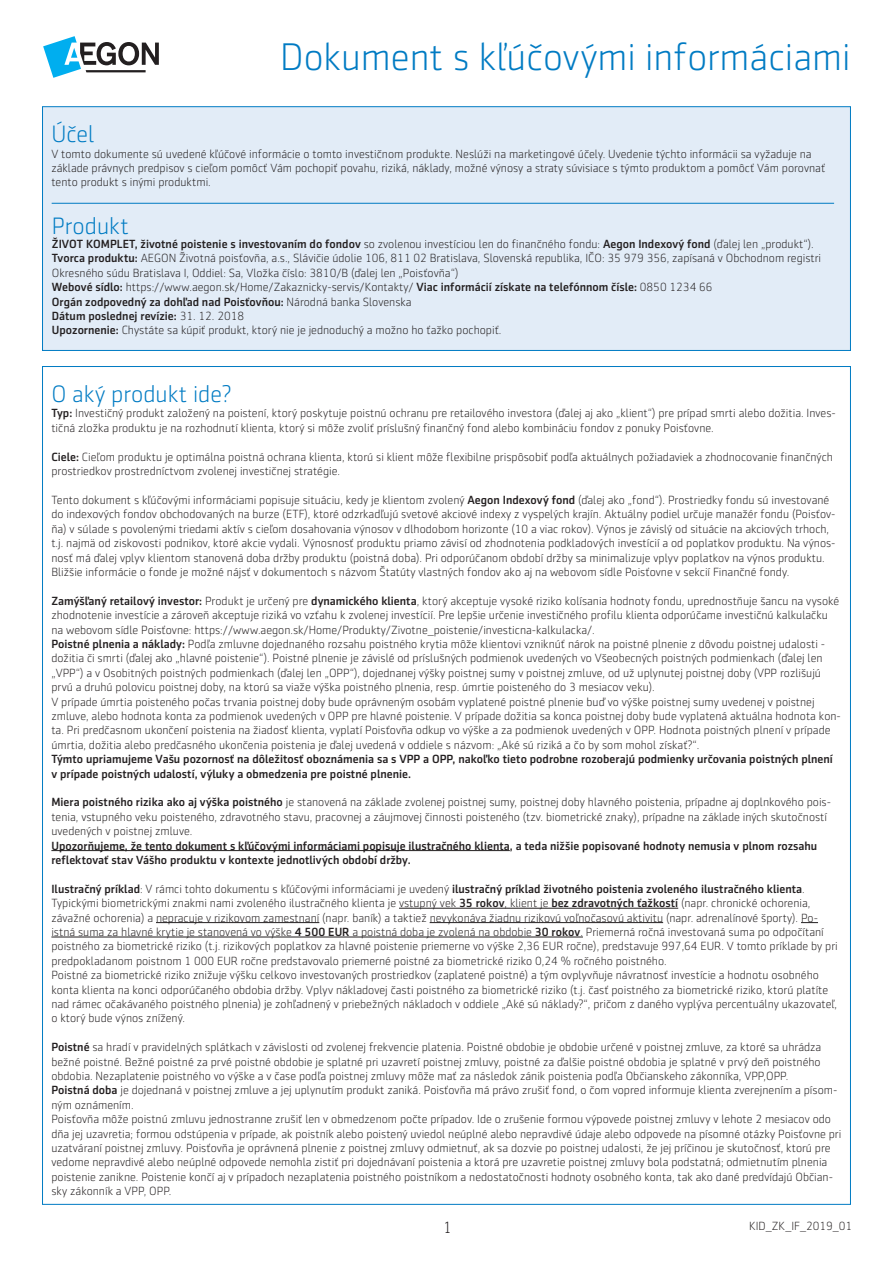
<style>
.page{position:relative;width:893px;height:1263px;background:#fff}
.page>*{position:absolute;margin:0;border:0;box-sizing:border-box;transform-origin:0 0}
.t1{font:300 39px "Sentico Sans DT";color:#007bc3}
.t2{font:300 24px "Sentico Sans DT";color:#007bc3}
.t3{font:300 16.5px "Sentico Sans DT Cond";color:#231f20}
.t4{font:300 12px/14.4px "Sentico Sans DT";color:#231f20}
.t5{font:500 12px/14.4px "Sentico Sans DT";color:#231f20}
.s1{font-weight:500}
</style>
<div class="page">
<hr style="left:51px;top:850px;width:459px;height:1px;background:#231f20">
<hr style="left:399px;top:908px;width:279px;height:1px;background:#231f20">
<hr style="left:156px;top:922px;width:163px;height:1px;background:#231f20">
<hr style="left:430px;top:922px;width:233px;height:1px;background:#231f20">
<svg style="left:801px;top:922px;width:17px;height:1px"></svg>
<hr style="left:51px;top:937px;width:532px;height:1px;background:#231f20">
<div style="left:43px;top:107px;width:807px;height:243px;background:#e2ecf7"></div>
<div style="left:42px;top:106px;width:809px;height:245px;border:1px solid #007bc3"></div>
<svg style="left:43px;top:36px;width:116px;height:42px"></svg>
<hr style="left:52px;top:203px;width:782px;height:1px;background:#007bc3">
<h1 class="t1" style="left:280px;top:42px;width:572px">Dokument s kľúčovými informáciami</h1>
<h2 class="t2" style="left:51px;top:125px;width:45px">Účel</h2>
<p class="t4" style="left:51px;top:147px;width:775px">V tomto dokumente sú uvedené kľúčové informácie o tomto investičnom produkte. Neslúži na marketingové účely. Uvedenie týchto informácii sa vyžaduje na základe právnych predpisov s cieľom pomôcť Vám pochopiť povahu, riziká, náklady, možné výnosy a straty súvisiace s týmto produktom a pomôcť Vám porovnať tento produkt s inými produktmi.</p>
<h2 class="t2" style="left:52px;top:216px;width:78px">Produkt</h2>
<p class="t4" style="left:52px;top:237px;width:771px"><span class="s1">ŽIVOT KOMPLET, životné poistenie s investovaním do fondov</span> so zvolenou investíciou len do finančného fondu: <span class="s1">Aegon Indexový fond</span> (ďalej len „produkt“).<br><span class="s1">Tvorca produktu:</span> AEGON Životná poisťovňa, a.s., Slávičie údolie 106, 811 02 Bratislava, Slovenská republika, IČO: 35 979 356, zapísaná v Obchodnom registri Okresného súdu Bratislava I, Oddiel: Sa, Vložka číslo: 3810/B (ďalej len „Poisťovňa“)<br><span class="s1">Webové sídlo:</span> https://www.aegon.sk/Home/Zakaznicky-servis/Kontakty/ <span class="s1">Viac informácií získate na telefónnom čísle:</span> 0850 1234 66<br><span class="s1">Orgán zodpovedný za dohľad nad Poisťovňou:</span> Národná banka Slovenska<br><span class="s1">Dátum poslednej revízie:</span> 31. 12. 2018<br><span class="s1">Upozornenie:</span> Chystáte sa kúpiť produkt, ktorý nie je jednoduchý a možno ho ťažko pochopiť.</p>
<h2 class="t2" style="left:51px;top:384px;width:182px">O aký produkt ide?</h2>
<p class="t4" style="left:51px;top:407px;width:786px"><span class="s1">Typ:</span> Investičný produkt založený na poistení, ktorý poskytuje poistnú ochranu pre retailového investora (ďalej aj ako „klient“) pre prípad smrti alebo dožitia. Inves&shy;tičná zložka produktu je na rozhodnutí klienta, ktorý si môže zvoliť príslušný finančný fond alebo kombináciu fondov z ponuky Poisťovne.</p>
<p class="t4" style="left:51px;top:450px;width:783px"><span class="s1">Ciele:</span> Cieľom produktu je optimálna poistná ochrana klienta, ktorú si klient môže flexibilne prispôsobiť podľa aktuálnych požiadaviek a zhodnocovanie finančných prostriedkov prostredníctvom zvolenej investičnej stratégie.</p>
<p class="t4" style="left:51px;top:493px;width:786px">Tento dokument s kľúčovými informáciami popisuje situáciu, kedy je klientom zvolený <span class="s1">Aegon Indexový fond</span> (ďalej ako „fond“). Prostriedky fondu sú investované do indexových fondov obchodovaných na burze (ETF), ktoré odzrkadľujú svetové akciové indexy z vyspelých krajín. Aktuálny podiel určuje manažér fondu (Poisťov&shy;ňa) v súlade s povolenými triedami aktív s cieľom dosahovania výnosov v dlhodobom horizonte (10 a viac rokov). Výnos je závislý od situácie na akciových trhoch, t.j. najmä od ziskovosti podnikov, ktoré akcie vydali. Výnosnosť produktu priamo závisí od zhodnotenia podkladových investícií a od poplatkov produktu. Na výnos&shy;nosť má ďalej vplyv klientom stanovená doba držby produktu (poistná doba). Pri odporúčanom období držby sa minimalizuje vplyv poplatkov na výnos produktu.<br>Bližšie informácie o fonde je možné nájsť v dokumentoch s názvom Štatúty vlastných fondov ako aj na webovom sídle Poisťovne v sekcií Finančné fondy.</p>
<p class="t4" style="left:51px;top:594px;width:791px"><span class="s1">Zamýšľaný retailový investor:</span> Produkt je určený pre <span class="s1">dynamického klienta</span>, ktorý akceptuje vysoké riziko kolísania hodnoty fondu, uprednostňuje šancu na vysoké zhodnotenie investície a zároveň akceptuje riziká vo vzťahu k zvolenej investícií. Pre lepšie určenie investičného profilu klienta odporúčame investičnú kalkulačku na webovom sídle Poisťovne: https://www.aegon.sk/Home/Produkty/Zivotne_poistenie/investicna-kalkulacka/.<br><span class="s1">Poistné plnenia a náklady:</span> Podľa zmluvne dojednaného rozsahu poistného krytia môže klientovi vzniknúť nárok na poistné plnenie z dôvodu poistnej udalosti - dožitia či smrti (ďalej ako „hlavné poistenie“). Poistné plnenie je závislé od príslušných podmienok uvedených vo Všeobecných poistných podmienkach (ďalej len „VPP“) a v Osobitných poistných podmienkach (ďalej len „OPP“), dojednanej výšky poistnej sumy v poistnej zmluve, od už uplynutej poistnej doby (VPP rozlišujú prvú a druhú polovicu poistnej doby, na ktorú sa viaže výška poistného plnenia, resp. úmrtie poisteného do 3 mesiacov veku).<br>V prípade úmrtia poisteného počas trvania poistnej doby bude oprávneným osobám vyplatené poistné plnenie buď vo výške poistnej sumy uvedenej v poistnej zmluve, alebo hodnota konta za podmienok uvedených v OPP pre hlavné poistenie. V prípade dožitia sa konca poistnej doby bude vyplatená aktuálna hodnota kon&shy;ta. Pri predčasnom ukončení poistenia na žiadosť klienta, vyplatí Poisťovňa odkup vo výške a za podmienok uvedených v OPP. Hodnota poistných plnení v prípade úmrtia, dožitia alebo predčasného ukončenia poistenia je ďalej uvedená v oddiele s názvom: „Aké sú riziká a čo by som mohol získať?“.</p>
<p class="t5" style="left:51px;top:753px;width:783px">Týmto upriamujeme Vašu pozornosť na dôležitosť oboznámenia sa s VPP a OPP, nakoľko tieto podrobne rozoberajú podmienky určovania poistných plnení v prípade poistných udalostí, výluky a obmedzenia pre poistné plnenie.</p>
<p class="t4" style="left:51px;top:796px;width:781px"><span class="s1">Miera poistného rizika ako aj výška poistného</span> je stanovená na základe zvolenej poistnej sumy, poistnej doby hlavného poistenia, prípadne aj doplnkového pois&shy;tenia, vstupného veku poisteného, zdravotného stavu, pracovnej a záujmovej činnosti poisteného (tzv. biometrické znaky), prípadne na základe iných skutočností uvedených v poistnej zmluve.</p>
<p class="t5" style="left:51px;top:839px;width:767px">Upozorňujeme, že tento dokument s kľúčovými informáciami popisuje ilustračného klienta, a teda nižšie popisované hodnoty nemusia v plnom rozsahu reflektovať stav Vášho produktu v kontexte jednotlivých období držby.</p>
<p class="t4" style="left:51px;top:882px;width:788px"><span class="s1">Ilustračný príklad</span>: V rámci tohto dokumentu s kľúčovými informáciami je uvedený <span class="s1">ilustračný príklad životného poistenia zvoleného ilustračného klienta</span>.<br>Typickými biometrickými znakmi nami zvoleného ilustračného klienta je vstupný vek <span class="s1">35 rokov</span>, klient je <span class="s1">bez zdravotných ťažkostí</span> (napr. chronické ochorenia, závažné ochorenia) a nepracuje v rizikovom zamestnaní (napr. baník) a taktiež nevykonáva žiadnu rizikovú voľnočasovú aktivitu (napr. adrenalínové športy). Po&shy;istná suma za hlavné krytie je stanovená vo výške <span class="s1">4 500 EUR</span> a poistná doba je zvolená na obdobie <span class="s1">30 rokov</span>. Priemerná ročná investovaná suma po odpočítaní poistného za biometrické riziko (t.j. rizikových poplatkov za hlavné poistenie priemerne vo výške 2,36 EUR ročne), predstavuje 997,64 EUR. V tomto príklade by pri predpokladanom poistnom 1 000 EUR ročne predstavovalo priemerné poistné za biometrické riziko 0,24 % ročného poistného.<br>Poistné za biometrické riziko znižuje výšku celkovo investovaných prostriedkov (zaplatené poistné) a tým ovplyvňuje návratnosť investície a hodnotu osobného konta klienta na konci odporúčaného obdobia držby. Vplyv nákladovej časti poistného za biometrické riziko (t.j. časť poistného za biometrické riziko, ktorú platíte nad rámec očakávaného poistného plnenia) je zohľadnený v priebežných nákladoch v oddiele „Aké sú náklady?“, pričom z daného vyplýva percentuálny ukazovateľ, o ktorý bude výnos znížený.</p>
<p class="t4" style="left:51px;top:1041px;width:791px"><span class="s1">Poistné</span> sa hradí v pravidelných splátkach v závislosti od zvolenej frekvencie platenia. Poistné obdobie je obdobie určené v poistnej zmluve, za ktoré sa uhrádza bežné poistné. Bežné poistné za prvé poistné obdobie je splatné pri uzavretí poistnej zmluvy, poistné za ďalšie poistné obdobia je splatné v prvý deň poistného obdobia. Nezaplatenie poistného vo výške a v čase podľa poistnej zmluvy môže mať za následok zánik poistenia podľa Občianskeho zákonníka, VPP,OPP.<br><span class="s1">Poistná doba</span> je dojednaná v poistnej zmluve a jej uplynutím produkt zaniká. Poisťovňa má právo zrušiť fond, o čom vopred informuje klienta zverejnením a písom&shy;ným oznámením.<br>Poisťovňa môže poistnú zmluvu jednostranne zrušiť len v obmedzenom počte prípadov. Ide o zrušenie formou výpovede poistnej zmluvy v lehote 2 mesiacov odo dňa jej uzavretia; formou odstúpenia v prípade, ak poistník alebo poistený uviedol neúplné alebo nepravdivé údaje alebo odpovede na písomné otázky Poisťovne pri uzatváraní poistnej zmluvy. Poisťovňa je oprávnená plnenie z poistnej zmluvy odmietnuť, ak sa dozvie po poistnej udalosti, že jej príčinou je skutočnosť, ktorú pre vedome nepravdivé alebo neúplné odpovede nemohla zistiť pri dojednávaní poistenia a ktorá pre uzavretie poistnej zmluvy bola podstatná; odmietnutím plnenia poistenie zanikne. Poistenie končí aj v prípadoch nezaplatenia poistného poistníkom a nedostatočnosti hodnoty osobného konta, tak ako dané predvídajú Občian&shy;sky zákonník a VPP, OPP.</p>
<h3 class="t3" style="left:443px;top:1221px;width:9px">1</h3>
<p class="t4" style="left:749px;top:1220px;width:105px">KID_ZK_IF_2019_01</p>
</div>
